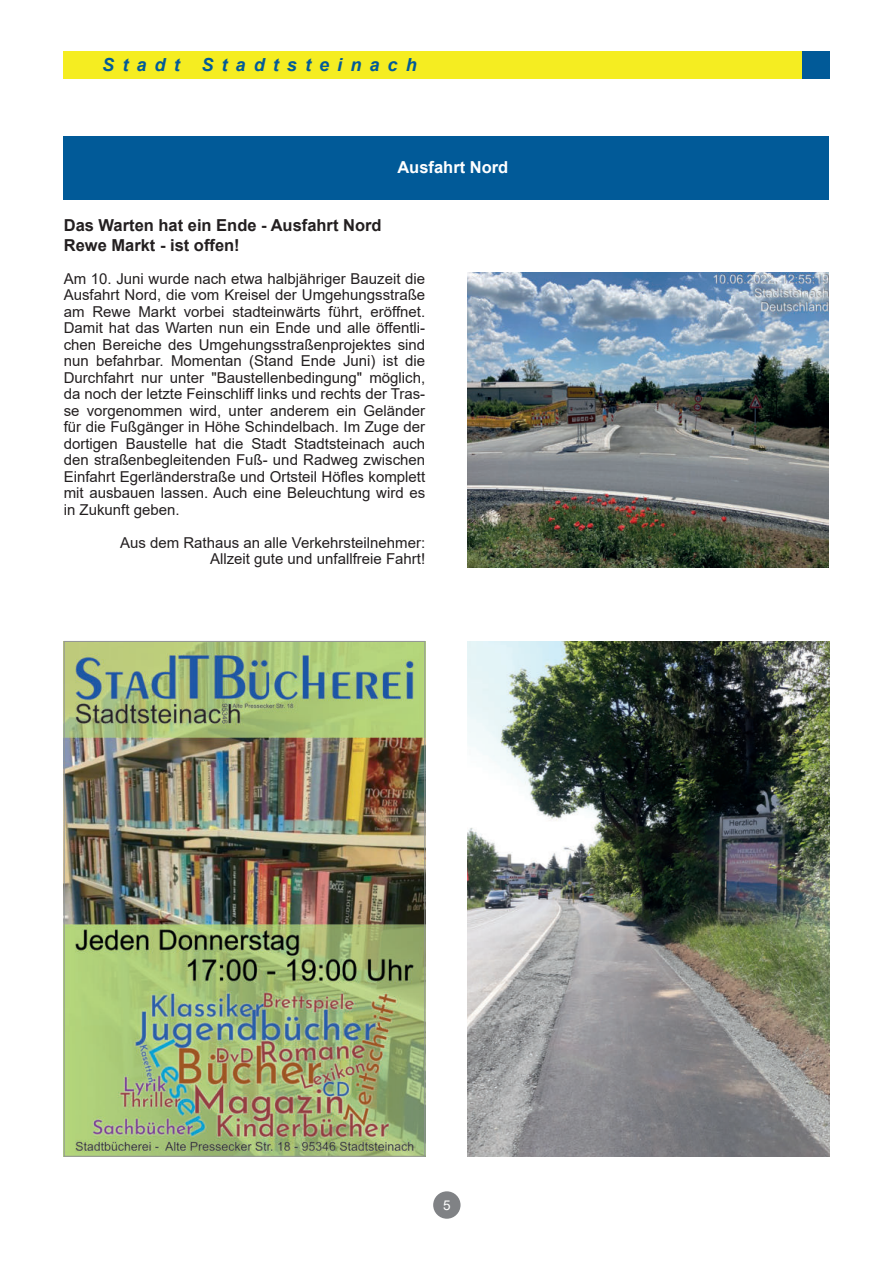
<style>
.page{position:relative;width:893px;height:1263px;background:#fff}
.page>*{position:absolute;margin:0;border:0;box-sizing:border-box;transform-origin:0 0}
.t1{font:italic 700 18px "Arial";letter-spacing:.45em;color:#015a98}
.t2{font:700 16.5px/19.5px "Arial";color:#231f20}
.t3{font:700 16.5px "Arial";color:#fff}
.t4{font:15px/16.5px "Arial";color:#231f20;text-align:justify}
.t5{font:13.5px "Arial";color:#fff}
</style>
<div class="page">
<div style="left:64px;top:51px;width:765px;height:27px;background:#f5ed21"></div>
<div style="left:802px;top:51px;width:27px;height:27px;background:#015a98"></div>
<div style="left:433px;top:1191px;width:28px;height:28px;background:#808285;border-radius:50%"></div>
<div style="left:64px;top:136px;width:765px;height:64px;background:#015a98"></div>
<img style="left:468px;top:273px;width:360px;height:295px">
<img style="left:468px;top:641px;width:361px;height:515px">
<img style="left:66px;top:643px;width:357px;height:512px">
<p class="t1" style="left:102px;top:54px;width:316px">Stadt Stadtsteinach</p>
<p class="t3" style="left:397px;top:161px;width:112px">Ausfahrt Nord</p>
<p class="t2" style="left:64px;top:217px;width:319px">Das Warten hat ein Ende - Ausfahrt Nord<br>Rewe Markt - ist offen!</p>
<p class="t4" style="left:64px;top:270px;width:363px">Am 10. Juni wurde nach etwa halbjähriger Bauzeit die Ausfahrt Nord, die vom Kreisel der Umgehungsstraße am Rewe Markt vorbei stadteinwärts führt, eröffnet.<br>Damit hat das Warten nun ein Ende und alle öffentli&shy;chen Bereiche des Umgehungsstraßenprojektes sind nun befahrbar. Momentan (Stand Ende Juni) ist die Durchfahrt nur unter "Baustellenbedingung" möglich, da noch der letzte Feinschliff links und rechts der Tras&shy;se vorgenommen wird, unter anderem ein Geländer für die Fußgänger in Höhe Schindelbach. Im Zuge der dortigen Baustelle hat die Stadt Stadtsteinach auch den straßenbegleitenden Fuß- und Radweg zwischen Einfahrt Egerländerstraße und Ortsteil Höfles komplett mit ausbauen lassen. Auch eine Beleuchtung wird es in Zukunft geben.</p>
<p class="t4" style="left:120px;top:534px;width:307px;text-align:right">Aus dem Rathaus an alle Verkehrsteilnehmer:<br>Allzeit gute und unfallfreie Fahrt!</p>
<p class="t5" style="left:443px;top:1200px;width:9px">5</p>
</div>
